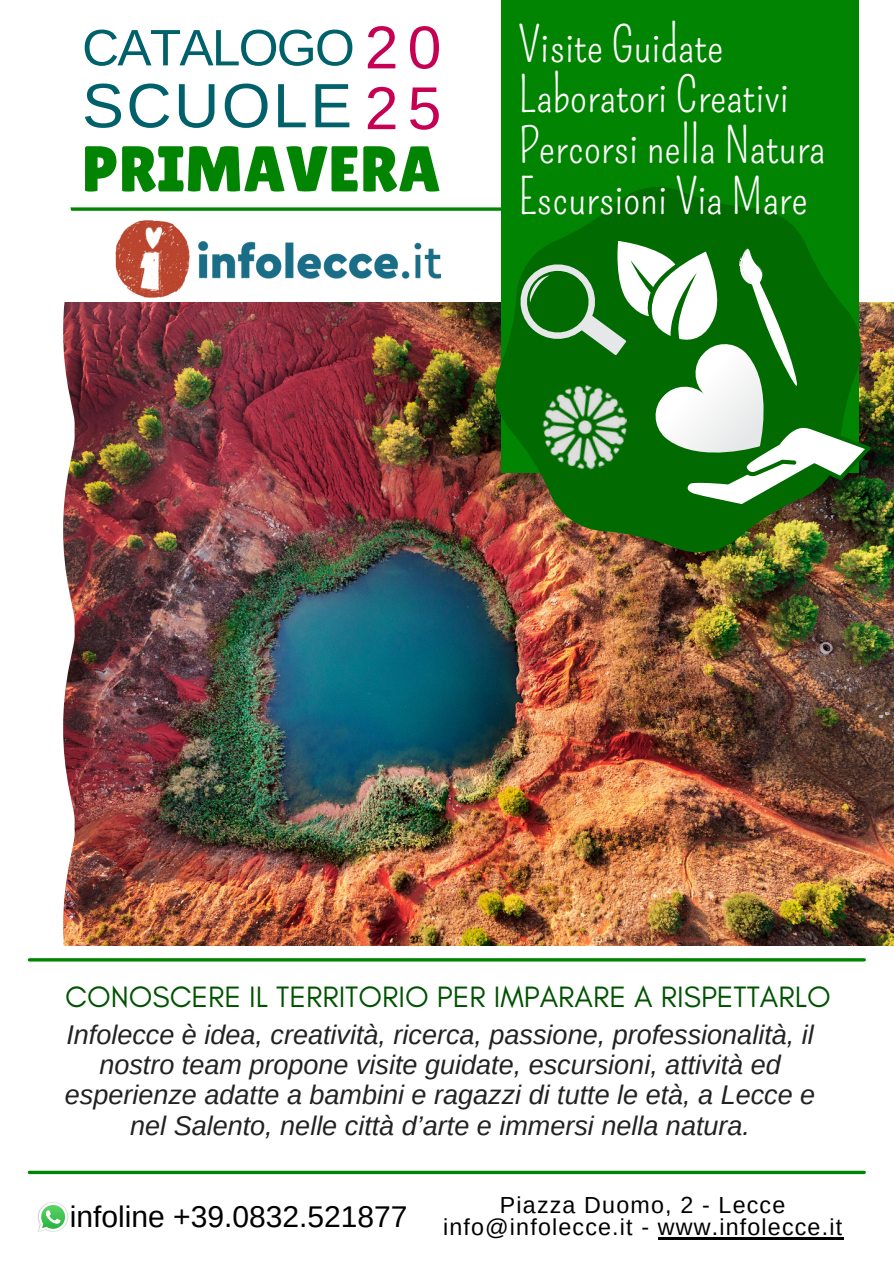
<style>
.page{position:relative;width:894px;height:1264px;background:#fff}
.page>*{position:absolute;margin:0;border:0;box-sizing:border-box;transform-origin:0 0}
.t1{font:64.5px "Lilita One";color:#008401}
.t2{font:62.7px "Arimo";letter-spacing:.04em;color:#01616b}
.t3{font:60.6px "Arimo";color:#c60053}
.t4{font:51.3px "Arimo";letter-spacing:-.035em;color:#01616b}
.t5{font:48.3px/50.7px "Pompiere";color:#fff}
.t6{font:30px "Glacial Indifference";color:#005201}
.t7{font:30px "Arimo";color:#000}
.t8{font:italic 27px/30.3px "Arimo";color:#222;text-align:center}
.t9{font:23.25px "Arimo";letter-spacing:.05em;color:#000}
.s1{font-size:60.6px;color:#c60053}
</style>
<div class="page">
<img style="left:75px;top:303px;width:818px;height:642px">
<div style="left:501px;top:0;width:358px;height:472px;background:#008401"></div>
<svg style="left:75px;top:207px;width:416px;height:4px;background:#279627"></svg>
<svg style="left:491px;top:187px;width:307px;height:369px"></svg>
<img style="left:503px;top:232px;width:368px;height:333px">
<svg style="left:63px;top:906px;width:12px;height:39px"></svg>
<hr style="left:29px;top:958px;width:835px;height:3px;background:#008401">
<svg style="left:29px;top:1170px;width:835px;height:4px;background:#2f9a30"></svg>
<img style="left:37px;top:1211px;width:32px;height:21px">
<svg style="left:39px;top:1202px;width:28px;height:29px"></svg>
<hr style="left:657px;top:1237px;width:186px;height:2px;background:#000">
<img style="left:115px;top:221px;width:325px;height:76px">
<p class="t3" style="left:364px;top:14px;width:78px">20</p>
<h1 class="t4" style="left:82px;top:19px;width:274px">CATALOGO</h1>
<h1 class="t2" style="left:82px;top:70px;width:360px">SCUOLE <span class="s1">2 5</span></h1>
<h1 class="t1" style="left:82px;top:132px;width:360px">PRIMAVERA</h1>
<h2 class="t5" style="left:518px;top:20px;width:308px">Visite Guidate<br>Laboratori Creativi<br>Percorsi nella Natura<br>Escursioni Via Mare</h2>
<h3 class="t6" style="left:65px;top:978px;width:766px">CONOSCERE IL TERRITORIO PER IMPARARE A RISPETTARLO</h3>
<p class="t8" style="left:65px;top:1019px;width:751px">Infolecce è idea, creatività, ricerca, passione, professionalità, il nostro team propone visite guidate, escursioni, attività ed esperienze adatte a bambini e ragazzi di tutte le età, a Lecce e nel Salento, nelle città d’arte e immersi nella natura.</p>
<p class="t7" style="left:70px;top:1199px;width:339px">infoline +39.0832.521877</p>
<p class="t9" style="left:499px;top:1191px;width:287px">Piazza Duomo, 2 - Lecce</p>
<p class="t9" style="left:443px;top:1213px;width:400px">info@infolecce.it - www.infolecce.it</p>
</div>
